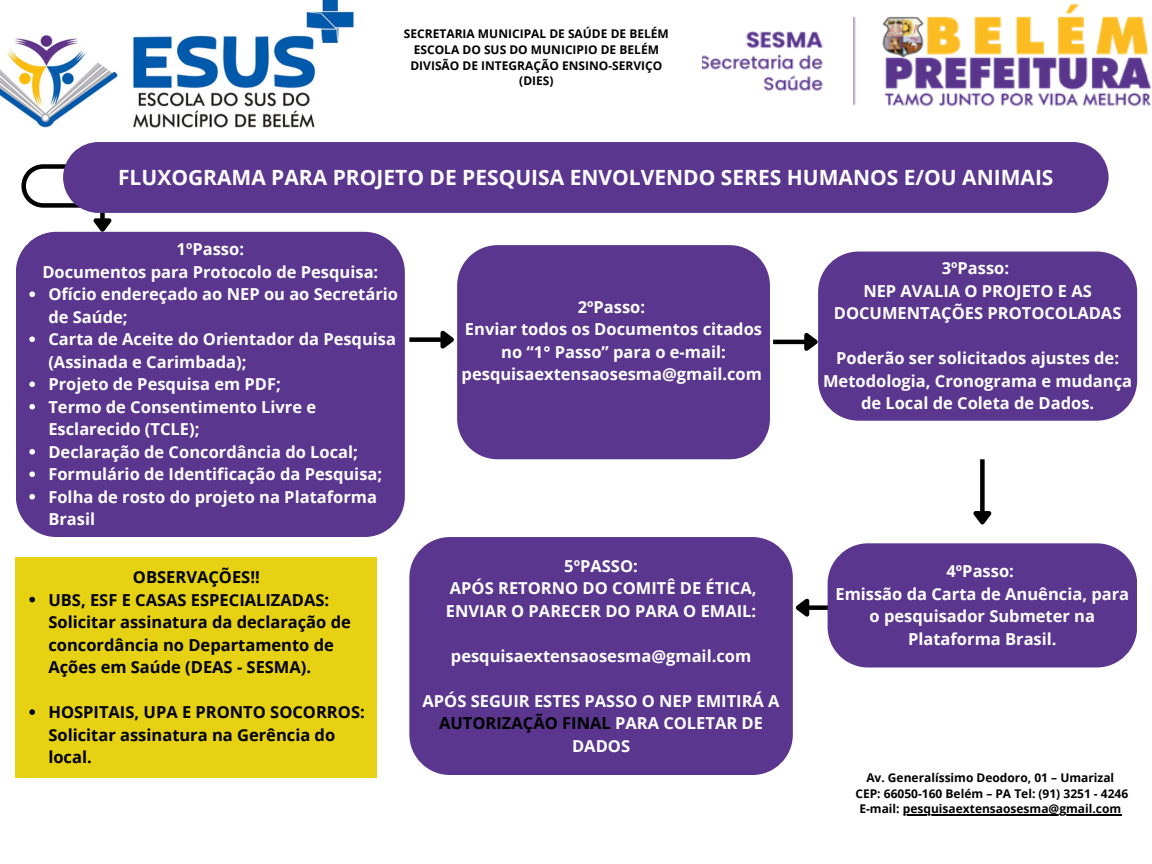
<style>
.page{position:relative;width:1152px;height:864px;background:#fff}
.page>*{position:absolute;margin:0;border:0;box-sizing:border-box;transform-origin:0 0}
.t1{font:700 21px "Open Sans";color:#fff}
.t2{font:700 16.5px/22.5px "Open Sans";color:#fff;text-align:center}
.t3{font:700 16.5px/22.5px "Open Sans";color:#000}
.t4{font:700 12px/15.8px "Open Sans";color:#000;text-align:center}
.s1{color:#000}
</style>
<div class="page">
<svg style="left:21px;top:164px;width:95px;height:73px"></svg>
<div style="left:63px;top:142px;width:1046px;height:71px;background:#5a368e"></div>
<div style="left:16px;top:232px;width:389px;height:305px;background:#5a368e;border-radius:41px"></div>
<svg style="left:29px;top:291px;width:6px;height:6px"></svg>
<svg style="left:29px;top:336px;width:6px;height:6px"></svg>
<svg style="left:29px;top:381px;width:6px;height:6px"></svg>
<svg style="left:29px;top:404px;width:6px;height:6px"></svg>
<svg style="left:29px;top:449px;width:6px;height:6px"></svg>
<svg style="left:29px;top:471px;width:6px;height:6px"></svg>
<svg style="left:29px;top:494px;width:6px;height:6px"></svg>
<div style="left:457px;top:245px;width:313px;height:214px;background:#5a368e"></div>
<div style="left:818px;top:252px;width:319px;height:169px;background:#5a368e;border-radius:41px"></div>
<div style="left:808px;top:605px;width:32px;height:5px;background:#000"></div>
<svg style="left:795px;top:598px;width:18px;height:19px"></svg>
<div style="left:828px;top:543px;width:309px;height:125px;background:#5a368e"></div>
<img style="left:0;top:0;width:353px;height:128px">
<img style="left:702px;top:4px;width:449px;height:102px">
<div style="left:409px;top:537px;width:384px;height:238px;background:#5a368e;border-radius:41px"></div>
<div style="left:16px;top:557px;width:361px;height:221px;background:#e6d113"></div>
<svg style="left:29px;top:597px;width:6px;height:5px"></svg>
<svg style="left:29px;top:709px;width:6px;height:6px"></svg>
<div style="left:980px;top:459px;width:5px;height:53px;background:#000"></div>
<svg style="left:973px;top:507px;width:19px;height:18px"></svg>
<div style="left:409px;top:337px;width:33px;height:5px;background:#000"></div>
<svg style="left:436px;top:327px;width:23px;height:28px"></svg>
<hr style="left:773px;top:340px;width:32px;height:4px;background:#000">
<svg style="left:800px;top:329px;width:19px;height:29px"></svg>
<hr style="left:903px;top:815px;width:218px;height:1px;background:#000">
<h2 class="t4" style="left:404px;top:26px;width:267px">SECRETARIA MUNICIPAL DE SAÚDE DE BELÉM<br>ESCOLA DO SUS DO MUNICIPIO DE BELÉM<br>DIVISÃO DE INTEGRAÇÃO ENSINO-SERVIÇO (DIES)</h2>
<p class="t1" style="left:118px;top:162px;width:937px">FLUXOGRAMA PARA PROJETO DE PESQUISA ENVOLVENDO SERES HUMANOS E/OU ANIMAIS</p>
<h5 class="t2" style="left:42px;top:238px;width:337px">1ºPasso:<br>Documentos para Protocolo de Pesquisa:</h5>
<p class="t2" style="left:48px;top:283px;width:351px;text-align:left">Ofício endereçado ao NEP ou ao Secretário de Saúde;</p>
<h1 class="t2" style="left:48px;top:328px;width:349px;text-align:left">Carta de Aceite do Orientador da Pesquisa (Assinada e Carimbada);</h1>
<h3 class="t2" style="left:48px;top:373px;width:234px">Projeto de Pesquisa em PDF;</h3>
<p class="t2" style="left:48px;top:395px;width:269px;text-align:left">Termo de Consentimento Livre e<br>Esclarecido (TCLE);</p>
<p class="t2" style="left:48px;top:440px;width:311px">Declaração de Concordância do Local;</p>
<p class="t2" style="left:48px;top:463px;width:335px">Formulário de Identificação da Pesquisa;</p>
<p class="t2" style="left:48px;top:485px;width:330px;text-align:left">Folha de rosto do projeto na Plataforma<br>Brasil</p>
<h3 class="t3" style="left:133px;top:566px;width:128px">OBSERVAÇÕES!!</h3>
<h2 class="t3" style="left:48px;top:588px;width:304px">UBS, ESF E CASAS ESPECIALIZADAS:<br>Solicitar assinatura da declaração de concordância no Departamento de Ações em Saúde (DEAS - SESMA).</h2>
<h3 class="t3" style="left:48px;top:701px;width:318px">HOSPITAIS, UPA E PRONTO SOCORROS:<br>Solicitar assinatura na Gerência do local.</h3>
<p class="t2" style="left:462px;top:295px;width:302px">2ºPasso:<br>Enviar todos os Documentos citados no “1° Passo” para o e-mail: pesquisaextensaosesma@gmail.com</p>
<p class="t2" style="left:446px;top:554px;width:312px">5ºPASSO:<br>APÓS RETORNO DO COMITÊ DE ÉTICA,<br>ENVIAR O PARECER DO PARA O EMAIL:</p>
<p class="t2" style="left:451px;top:644px;width:302px">pesquisaextensaosesma@gmail.com</p>
<h2 class="t2" style="left:423px;top:689px;width:359px">APÓS SEGUIR ESTES PASSO O NEP EMITIRÁ A<br><span class="s1">AUTORIZAÇÃO FINAL</span> PARA COLETAR DE<br>DADOS</h2>
<p class="t2" style="left:834px;top:256px;width:289px">3ºPasso:<br>NEP AVALIA O PROJETO E AS<br>DOCUMENTAÇÕES PROTOCOLADAS</p>
<p class="t2" style="left:823px;top:346px;width:311px">Poderão ser solicitados ajustes de:<br>Metodologia, Cronograma e mudança de Local de Coleta de Dados.</p>
<h3 class="t2" style="left:835px;top:559px;width:295px">4ºPasso:<br>Emissão da Carta de Anuência, para o pesquisador Submeter na<br>Plataforma Brasil.</h3>
<p class="t4" style="left:866px;top:769px;width:249px">Av. Generalíssimo Deodoro, 01 – Umarizal</p>
<p class="t4" style="left:855px;top:785px;width:274px">CEP: 66050-160 Belém – PA Tel: (91) 3251 - 4246</p>
<p class="t4" style="left:859px;top:801px;width:263px">E-mail: pesquisaextensaosesma@gmail.com</p>
</div>
